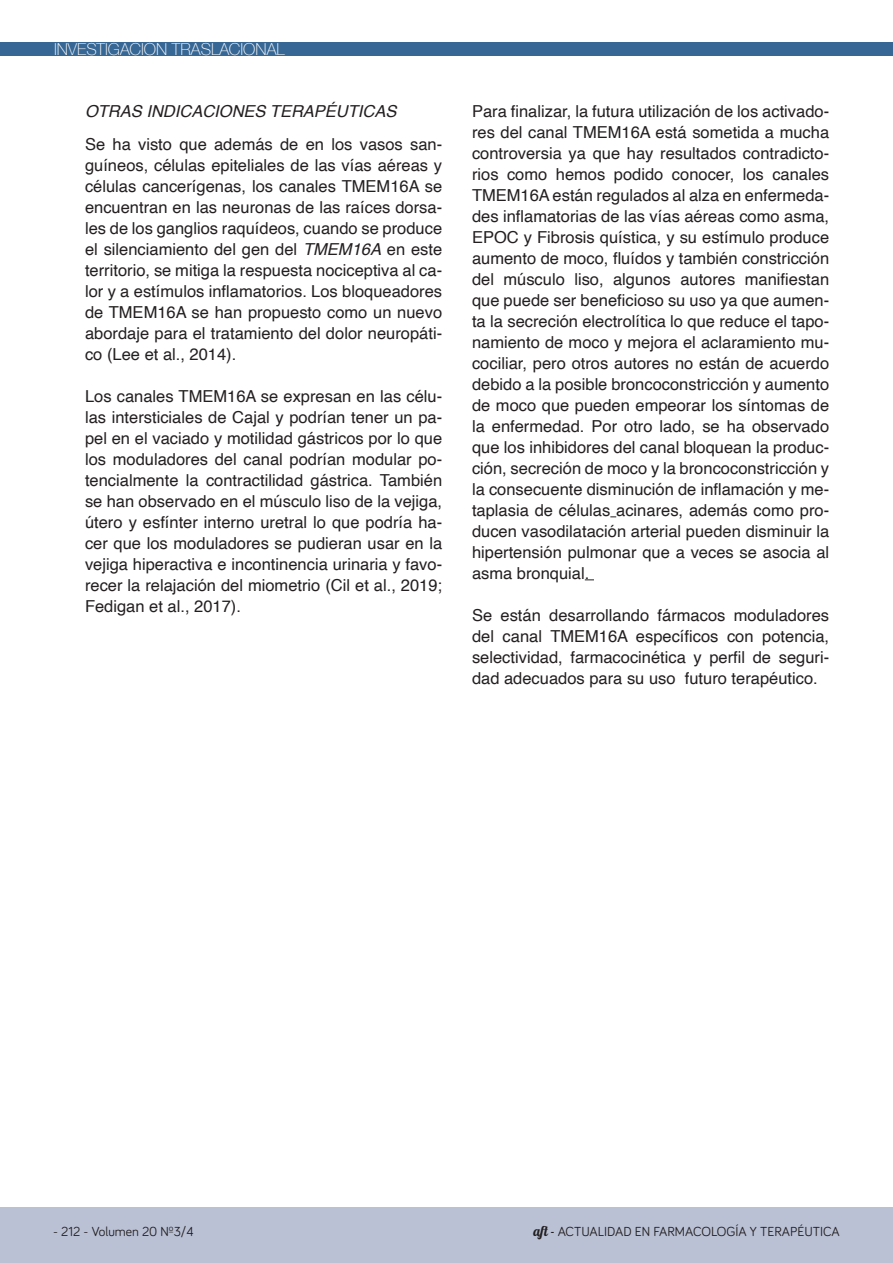
<style>
.page{position:relative;width:893px;height:1263px;background:#fff}
.page>*{position:absolute;margin:0;border:0;box-sizing:border-box;transform-origin:0 0}
.t1{font:16.5px/21px "Helvetica";color:#231f20;text-align:justify}
.List_Paragraph{font:italic 16.5px "Helvetica";color:#231f20}
.t2{font:100 16.5px "Helvetica Neue";color:#fff}
.t3{font:13.5px "Bariol";color:#231f20}
.s1{font-style:italic}
.s2{font-family:"Lobster 1.4"}
</style>
<div class="page">
<div style="left:0;top:42px;width:893px;height:13px;background:#366795"></div>
<div style="left:0;top:1207px;width:893px;height:56px;background:#bac1d5"></div>
<p class="t2" style="left:54px;top:37px;width:232px">INVESTIGACIÓN TRASLACIONAL</p>
<p class="List_Paragraph" style="left:85px;top:98px;width:313px">OTRAS INDICACIONES TERAPÉUTICAS</p>
<p class="t1" style="left:85px;top:135px;width:359px">Se ha visto que además de en los vasos san&shy;guíneos, células epiteliales de las vías aéreas y células cancerígenas, los canales TMEM16A se encuentran en las neuronas de las raíces dorsa&shy;les de los ganglios raquídeos, cuando se produce el silenciamiento del gen del <span class="s1">TMEM16A</span> en este territorio, se mitiga la respuesta nociceptiva al ca&shy;lor y a estímulos inflamatorios. Los bloqueadores de TMEM16A se han propuesto como un nuevo abordaje para el tratamiento del dolor neuropáti&shy;co (Lee et al., 2014).</p>
<p class="t1" style="left:85px;top:387px;width:359px">Los canales TMEM16A se expresan en las célu&shy;las intersticiales de Cajal y podrían tener un pa&shy;pel en el vaciado y motilidad gástricos por lo que los moduladores del canal podrían modular po&shy;tencialmente la contractilidad gástrica. También se han observado en el músculo liso de la vejiga, útero y esfínter interno uretral lo que podría ha&shy;cer que los moduladores se pudieran usar en la vejiga hiperactiva e incontinencia urinaria y favo&shy;recer la relajación del miometrio (Cil et al., 2019; Fedigan et al., 2017).</p>
<p class="t1" style="left:472px;top:101px;width:359px">Para finalizar, la futura utilización de los activado&shy;res del canal TMEM16A está sometida a mucha controversia ya que hay resultados contradicto&shy;rios como hemos podido conocer, los canales TMEM16A están regulados al alza en enfermeda&shy;des inflamatorias de las vías aéreas como asma, EPOC y Fibrosis quística, y su estímulo produce aumento de moco, fluídos y también constricción del músculo liso, algunos autores manifiestan que puede ser beneficioso su uso ya que aumen&shy;ta la secreción electrolítica lo que reduce el tapo&shy;namiento de moco y mejora el aclaramiento mu&shy;cociliar, pero otros autores no están de acuerdo debido a la posible broncoconstricción y aumento de moco que pueden empeorar los síntomas de la enfermedad. Por otro lado, se ha observado que los inhibidores del canal bloquean la produc&shy;ción, secreción de moco y la broncoconstricción y la consecuente disminución de inflamación y me&shy;taplasia de células acinares, además como pro&shy;ducen vasodilatación arterial pueden disminuir la hipertensión pulmonar que a veces se asocia al asma bronquial.</p>
<p class="t1" style="left:472px;top:605px;width:359px">Se están desarrollando fármacos moduladores del canal TMEM16A específicos con potencia, selectividad, farmacocinética y perfil de seguri&shy;dad adecuados para su uso futuro terapéutico.</p>
<p class="t3" style="left:53px;top:1222px;width:142px">- 212 - Volumen 20 Nº3/4</p>
<p class="t3" style="left:533px;top:1222px;width:308px"><span class="s2">aft -</span> ACTUALIDAD EN FARMACOLOGÍA Y TERAPÉUTICA</p>
</div>
